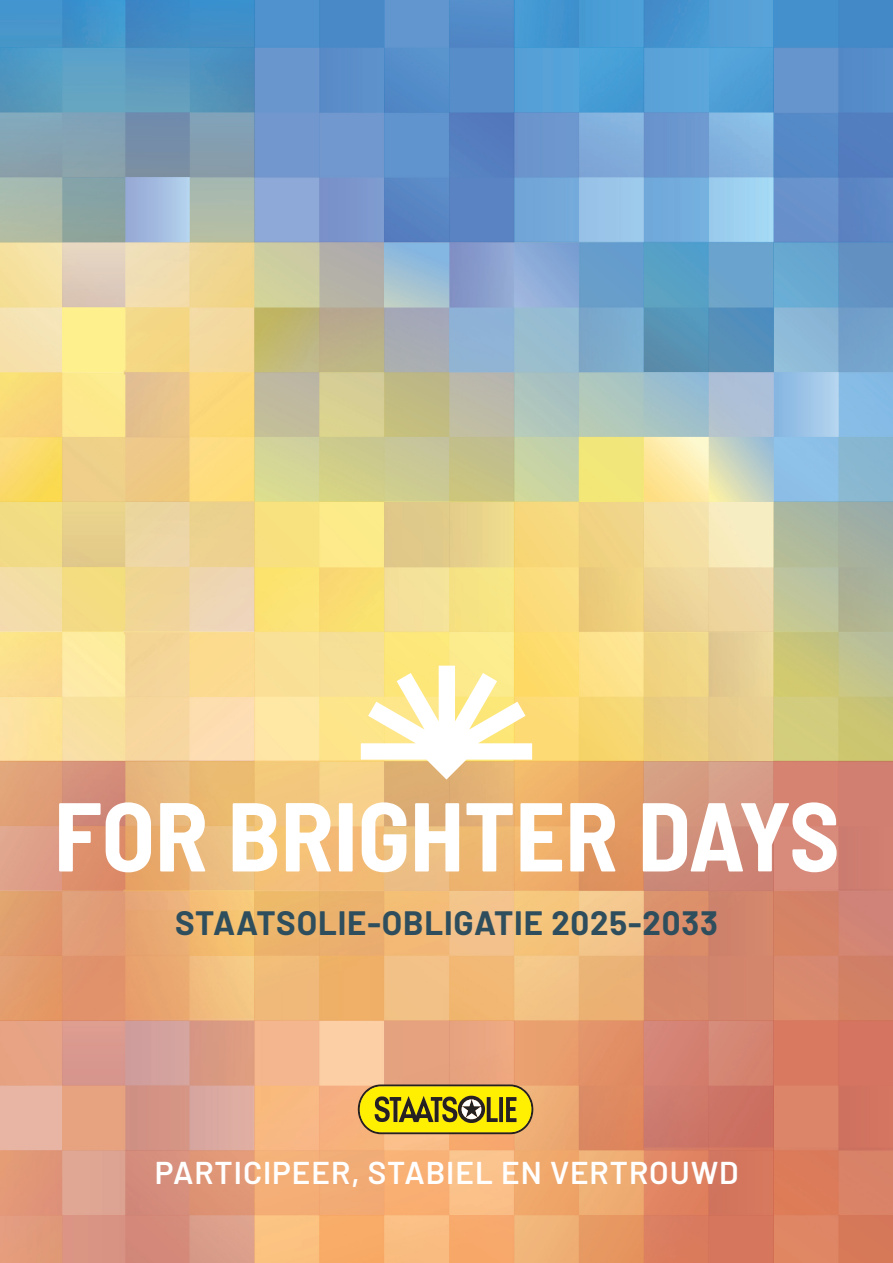
<style>
.page{position:relative;width:893px;height:1263px;background:#fff}
.page>*{position:absolute;margin:0;border:0;box-sizing:border-box;transform-origin:0 0}
.t1{font:700 semi-condensed 97.65px "Barlow";color:#fff}
.t2{font:700 33px "Barlow";letter-spacing:.025em;color:#2e4e5d}
.t3{font:600 31.5px "Barlow";letter-spacing:.03em;color:#fff}
</style>
<div class="page">
<img style="left:0;top:0;width:893px;height:1263px">
<svg style="left:361px;top:666px;width:171px;height:113px"></svg>
<svg style="left:358px;top:1084px;width:175px;height:50px;background:#beaf19"></svg>
<p class="t1" style="left:54px;top:776px;width:787px">FOR BRIGHTER DAYS</p>
<p class="t2" style="left:175px;top:898px;width:544px">STAATSOLIE-OBLIGATIE 2025-2033</p>
<p class="t3" style="left:155px;top:1149px;width:585px">PARTICIPEER, STABIEL EN VERTROUWD</p>
</div>
